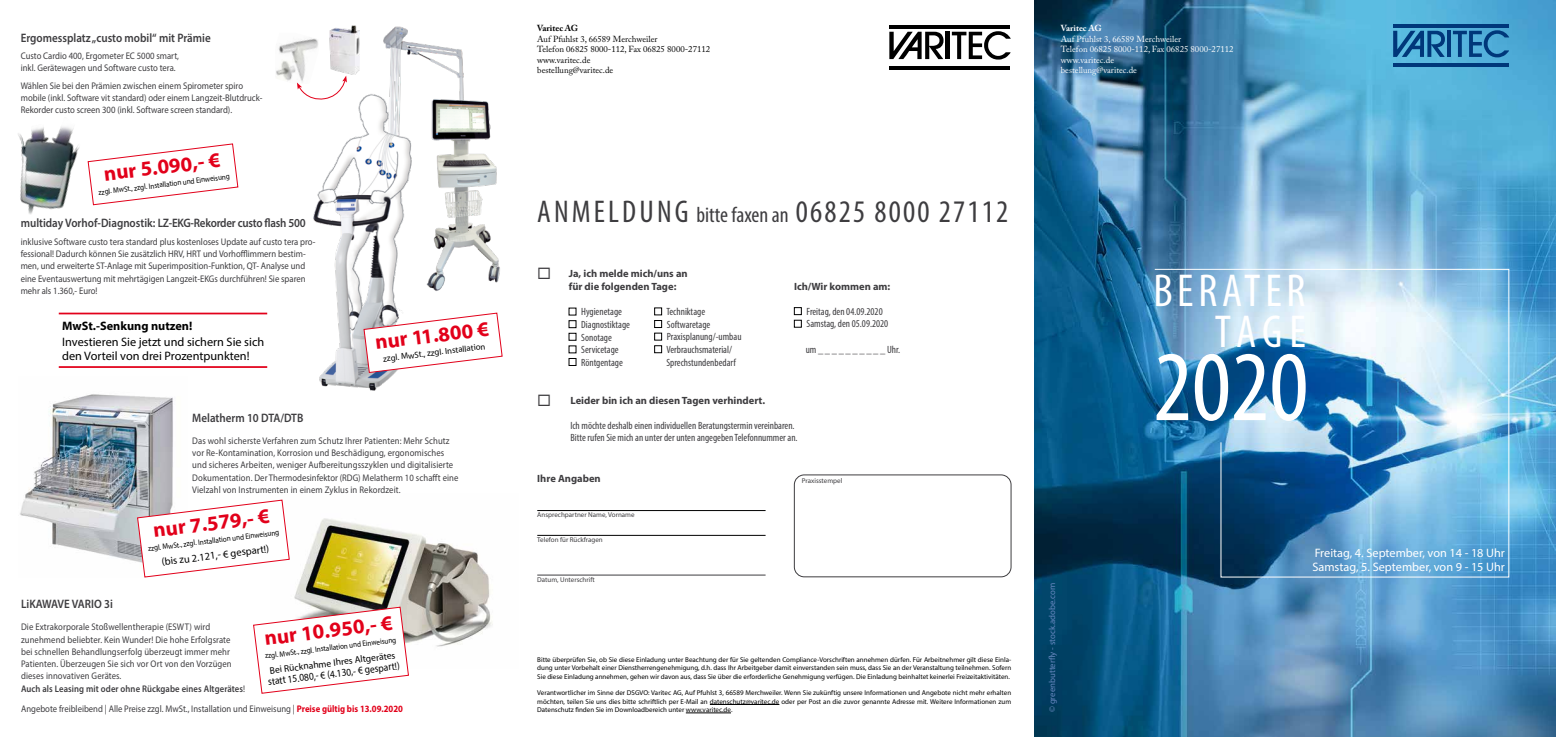
<style>
.page{position:relative;width:1556px;height:737px;background:#fff}
.page>*{position:absolute;margin:0;border:0;box-sizing:border-box;transform-origin:0 0}
.t1{font:condensed 100.62px "Myriad Pro";color:#fff}
.t2{font:condensed 46.38px/40.2px "Myriad Pro";letter-spacing:.1em;color:#fff;text-align:right}
.t3{font:condensed 31.5px "Myriad Pro";letter-spacing:.07em;color:#3e3d40}
.t4{font:700 21px "Myriad Pro";color:#e2001a}
.t5{font:600 12.25px "Myriad Pro";color:#3e3d40;scale:.9 1}
.t6{font:12.25px/13.5px "Myriad Pro";color:#000}
.t7{font:12.25px/14.7px "Myriad Pro";color:#fff}
.t8{font:700 12.25px "Myriad Pro";color:#000}
.t9{font:condensed 10.5px/12.6px "Myriad Pro";color:#3e3d40}
.t10{font:700 10.5px/12.6px "Myriad Pro";color:#3e3d40}
.t11{font:10.5px "Myriad Pro";color:#000;scale:.9 1}
.t12{font:10.5px "Myriad Pro";color:#000}
.t13{font:9.62px/12.2px "Myriad Pro";color:#3e3d40;scale:.9 1}
.t14{font:9.62px "Myriad Pro";color:#000}
.t15{font:8.75px/10.5px "Adobe Caslon Pro";color:#fff}
.t16{font:8.75px/10.5px "Adobe Caslon Pro";color:#000}
.t17{font:8.75px "Myriad Pro";color:#6787bf}
.t18{font:8.75px "Myriad Pro";color:#000}
.t19{font:700 8.75px "Adobe Caslon Pro";color:#fff}
.t20{font:700 8.75px "Adobe Caslon Pro";color:#000}
.t21{font:7.88px "Myriad Pro";color:#000;scale:.9 1}
.t22{font:7px/8.4px "Myriad Pro";color:#000;text-align:justify}
.t23{font:7px "Myriad Pro";color:#3e3d40}
.s1{font-weight:600}
.s2{font-weight:700;color:#e2001a}
.s3{font-size:21.88px}
</style>
<div class="page">
<img style="left:1034px;top:0;width:521px;height:737px">
<img style="left:1153px;top:268px;width:356px;height:310px">
<hr style="left:1392px;top:64px;width:116px;height:3px;background:#00377a">
<svg style="left:1392px;top:31px;width:52px;height:26px"></svg>
<svg style="left:1446px;top:31px;width:4px;height:26px"></svg>
<svg style="left:1452px;top:30px;width:56px;height:27px;background:#3383b6"></svg>
<hr style="left:1392px;top:25px;width:116px;height:3px;background:#00377a">
<hr style="left:889px;top:66px;width:121px;height:4px;background:#000">
<svg style="left:889px;top:32px;width:54px;height:27px"></svg>
<hr style="left:945px;top:32px;width:4px;height:27px;background:#000">
<svg style="left:951px;top:31px;width:59px;height:29px"></svg>
<hr style="left:889px;top:25px;width:121px;height:4px;background:#000">
<hr style="left:709px;top:704px;width:70px;height:1px;background:#000">
<hr style="left:685px;top:712px;width:46px;height:1px;background:#000">
<div style="left:568px;top:320px;width:8px;height:8px;border:1px solid #000"></div>
<div style="left:568px;top:333px;width:8px;height:7px;border:1px solid #000"></div>
<div style="left:568px;top:358px;width:8px;height:8px;border:1px solid #000"></div>
<div style="left:794px;top:307px;width:7px;height:8px;border:1px solid #000"></div>
<div style="left:794px;top:320px;width:7px;height:7px;border:1px solid #000"></div>
<hr style="left:537px;top:510px;width:228px;height:1px;background:#000">
<hr style="left:537px;top:535px;width:228px;height:1px;background:#000">
<hr style="left:537px;top:575px;width:228px;height:1px;background:#3e3d40">
<div style="left:794px;top:474px;width:217px;height:103px;border:1px solid #3e3d40;border-radius:10px"></div>
<img style="left:313px;top:26px;width:187px;height:364px">
<img style="left:294px;top:518px;width:199px;height:129px">
<img style="left:20px;top:394px;width:153px;height:168px">
<svg style="left:363px;top:312px;width:140px;height:61px"></svg>
<img style="left:276px;top:33px;width:43px;height:48px">
<img style="left:329px;top:25px;width:30px;height:49px">
<svg style="left:297px;top:76px;width:50px;height:25px"></svg>
<svg style="left:137px;top:499px;width:153px;height:79px"></svg>
<svg style="left:253px;top:606px;width:156px;height:88px"></svg>
<div style="left:654px;top:308px;width:8px;height:7px;border:1px solid #000"></div>
<div style="left:654px;top:320px;width:8px;height:8px;border:1px solid #000"></div>
<div style="left:654px;top:333px;width:8px;height:7px;border:1px solid #000"></div>
<div style="left:654px;top:345px;width:8px;height:8px;border:1px solid #000"></div>
<img style="left:18px;top:126px;width:62px;height:89px">
<svg style="left:87px;top:143px;width:152px;height:63px"></svg>
<hr style="left:59px;top:313px;width:208px;height:1px;background:#e2001a">
<hr style="left:59px;top:366px;width:208px;height:2px;background:#e2001a">
<p class="t5" style="left:21px;top:30px;width:212px">Ergomessplatz „custo mobil“ mit Prämie</p>
<p class="t13" style="left:21px;top:50px;width:177px">Custo Cardio 400, Ergometer EC 5000 smart, inkl. Gerätewagen und Software custo tera.</p>
<p class="t13" style="left:21px;top:79px;width:270px">Wählen Sie bei den Prämien zwischen einem Spirometer spiro mobile (inkl. Software vit standard) oder einem Langzeit-Blutdruck-<br>Rekorder custo screen 300 (inkl. Software screen standard).</p>
<h3 class="t4" style="left:102px;top:160px;width:118px;rotate:-7deg">nur 5.090,- €</h3>
<p class="t21" style="left:98px;top:187px;width:148px;rotate:-7deg">zzgl. MwSt., zzgl. Installation und Einweisung</p>
<p class="t5" style="left:21px;top:215px;width:318px">multiday Vorhof-Diagnostik: LZ-EKG-Rekorder custo flash 500</p>
<p class="t13" style="left:21px;top:235px;width:329px">inklusive Software custo tera standard plus kostenloses Update auf custo tera pro&shy;fessional! Dadurch können Sie zusätzlich HRV, HRT und Vorhofflimmern bestim&shy;men, und erweiterte ST-Anlage mit Superimposition-Funktion, QT- Analyse und eine Eventauswertung mit mehrtägigen Langzeit-EKGs durchführen! Sie sparen mehr als 1.360,- Euro!</p>
<p class="t8" style="left:62px;top:318px;width:132px">MwSt.-Senkung nutzen!</p>
<p class="t6" style="left:62px;top:335px;width:203px">Investieren Sie jetzt und sichern Sie sich den Vorteil von drei Prozentpunkten!</p>
<h3 class="t4" style="left:374px;top:328px;width:116px;rotate:-7deg">nur 11.800 €</h3>
<p class="t18" style="left:382px;top:353px;width:104px;rotate:-7deg">zzgl. MwSt., zzgl. Installation</p>
<p class="t5" style="left:192px;top:410px;width:125px">Melatherm 10 DTA/DTB</p>
<p class="t13" style="left:192px;top:434px;width:297px">Das wohl sicherste Verfahren zum Schutz Ihrer Patienten: Mehr Schutz vor Re-Kontamination, Korrosion und Beschädigung, ergonomisches und sicheres Arbeiten, weniger Aufbereitungsszyklen und digitalisierte Dokumentation. Der Thermodesinfektor (RDG) Melatherm 10 schafft eine Vielzahl von Instrumenten in einem Zyklus in Rekordzeit.</p>
<h3 class="t4" style="left:152px;top:516px;width:118px;rotate:-7deg">nur 7.579,- €</h3>
<p class="t21" style="left:147px;top:543px;width:148px;rotate:-7deg">zzgl. MwSt., zzgl. Installation und Einweisung</p>
<p class="t12" style="left:161px;top:555px;width:110px;rotate:-7deg">(bis zu 2.121,- € gespart!)</p>
<p class="t5" style="left:21px;top:596px;width:103px">LiKAWAVE VARIO 3i</p>
<p class="t13" style="left:21px;top:621px;width:250px">Die Extrakorporale Stoßwellentherapie (ESWT) wird zunehmend beliebter. Kein Wunder! Die hohe Erfolgsrate<br>bei schnellen Behandlungserfolg überzeugt immer mehr Patienten. Überzeugen Sie sich vor Ort von den Vorzügen dieses innovativen Gerätes.<br><span class="s1">Auch als Leasing mit oder ohne Rückgabe eines Altgerätes</span>!</p>
<h3 class="t4" style="left:263px;top:624px;width:130px;rotate:-7deg">nur 10.950,- €</h3>
<p class="t21" style="left:264px;top:651px;width:148px;rotate:-7deg">zzgl. MwSt., zzgl. Installation und Einweisung</p>
<p class="t14" style="left:269px;top:664px;width:128px;rotate:-7deg">Bei Rücknahme Ihres Altgerätes</p>
<p class="t11" style="left:267px;top:675px;width:148px;rotate:-7deg">statt 15.080,- € (4.130,- € gespart!)</p>
<p class="t13" style="left:21px;top:702px;width:426px">Angebote freibleibend | Alle Preise zzgl. MwSt., Installation und Einweisung | <span class="s2">Preise gültig bis 13.09.2020</span></p>
<p class="t20" style="left:537px;top:23px;width:42px">Varitec AG</p>
<p class="t16" style="left:537px;top:33px;width:174px">Auf Pfuhlst 3, 66589 Merchweiler<br>Telefon 06825 8000-112, Fax 06825 8000-27112 www.varitec.de<br>bestellung@varitec.de</p>
<p class="t19" style="left:1060px;top:23px;width:42px">Varitec AG</p>
<p class="t15" style="left:1060px;top:33px;width:174px">Auf Pfuhlst 3, 66589 Merchweiler<br>Telefon 06825 8000-112, Fax 06825 8000-27112 www.varitec.de<br>bestellung@varitec.de</p>
<h3 class="t3" style="left:537px;top:193px;width:472px">ANMELDUNG <span class="s3">bitte faxen an</span> 06825 8000 27112</h3>
<p class="t10" style="left:568px;top:267px;width:120px;text-indent:-31px">◻ Ja, ich melde mich/uns an für die folgenden Tage:</p>
<p class="t9" style="left:581px;top:305px;width:50px">Hygienetage<br>Diagnostiktage<br>Sonotage<br>Servicetage<br>Röntgentage</p>
<p class="t10" style="left:537px;top:393px;width:229px">◻ Leider bin ich an diesen Tagen verhindert.</p>
<p class="t9" style="left:570px;top:419px;width:229px">Ich möchte deshalb einen individuellen Beratungstermin vereinbaren.<br>Bitte rufen Sie mich an unter der unten angegeben Telefonnummer an.</p>
<p class="t10" style="left:794px;top:279px;width:98px">Ich/Wir kommen am:</p>
<p class="t9" style="left:806px;top:305px;width:83px">Freitag, den 04.09.2020<br>Samstag, den 05.09.2020</p>
<p class="t9" style="left:805px;top:343px;width:96px">um _ _ _ _ _ _ _ _ _ _ Uhr.</p>
<p class="t9" style="left:666px;top:305px;width:77px">Techniktage<br>Softwaretage<br>Praxisplanung/-umbau<br>Verbrauchsmaterial/<br>Sprechstundenbedarf</p>
<p class="t10" style="left:537px;top:472px;width:65px">Ihre Angaben</p>
<p class="t23" style="left:537px;top:510px;width:99px">Ansprechpartner Name, Vorname</p>
<p class="t23" style="left:537px;top:535px;width:67px">Telefon für Rückfragen</p>
<p class="t23" style="left:537px;top:575px;width:59px">Datum, Unterschrift</p>
<p class="t23" style="left:802px;top:477px;width:42px">Praxisstempel</p>
<p class="t22" style="left:537px;top:655px;width:475px">Bitte überprüfen Sie, ob Sie diese Einladung unter Beachtung der für Sie geltenden Compliance-Vorschriften annehmen dürfen. Für Arbeitnehmer gilt diese Einla&shy;dung unter Vorbehalt einer Dienstherrengenehmigung, d.h. dass Ihr Arbeitgeber damit einverstanden sein muss, dass Sie an der Veranstaltung teilnehmen. Sofern Sie diese Einladung annehmen, gehen wir davon aus, dass Sie über die erforderliche Genehmigung verfügen. Die Einladung beinhaltet keinerlei Freizeitaktivitäten.</p>
<p class="t22" style="left:537px;top:688px;width:475px">Verantwortlicher im Sinne der DSGVO: Varitec AG, Auf Pfuhlst 3, 66589 Merchweiler. Wenn Sie zukünftig unsere Informationen und Angebote nicht mehr erhalten möchten, teilen Sie uns dies bitte schriftlich per E-Mail an datenschutz@varitec.de oder per Post an die zuvor genannte Adresse mit. Weitere Informationen zum Datenschutz finden Sie im Downloadbereich unter www.varitec.de.</p>
<p class="t17" style="left:1046px;top:712px;width:131px;rotate:-90deg">© greenbutterfly - stock.adobe.com</p>
<h2 class="t2" style="left:1153px;top:270px;width:154px">BERATER<br>TAGE</h2>
<h1 class="t1" style="left:1153px;top:326px;width:156px">2020</h1>
<p class="t7" style="left:1312px;top:545px;width:194px">Freitag, 4. September, von 14 - 18 Uhr<br>Samstag, 5. September, von 9 - 15 Uhr</p>
</div>
